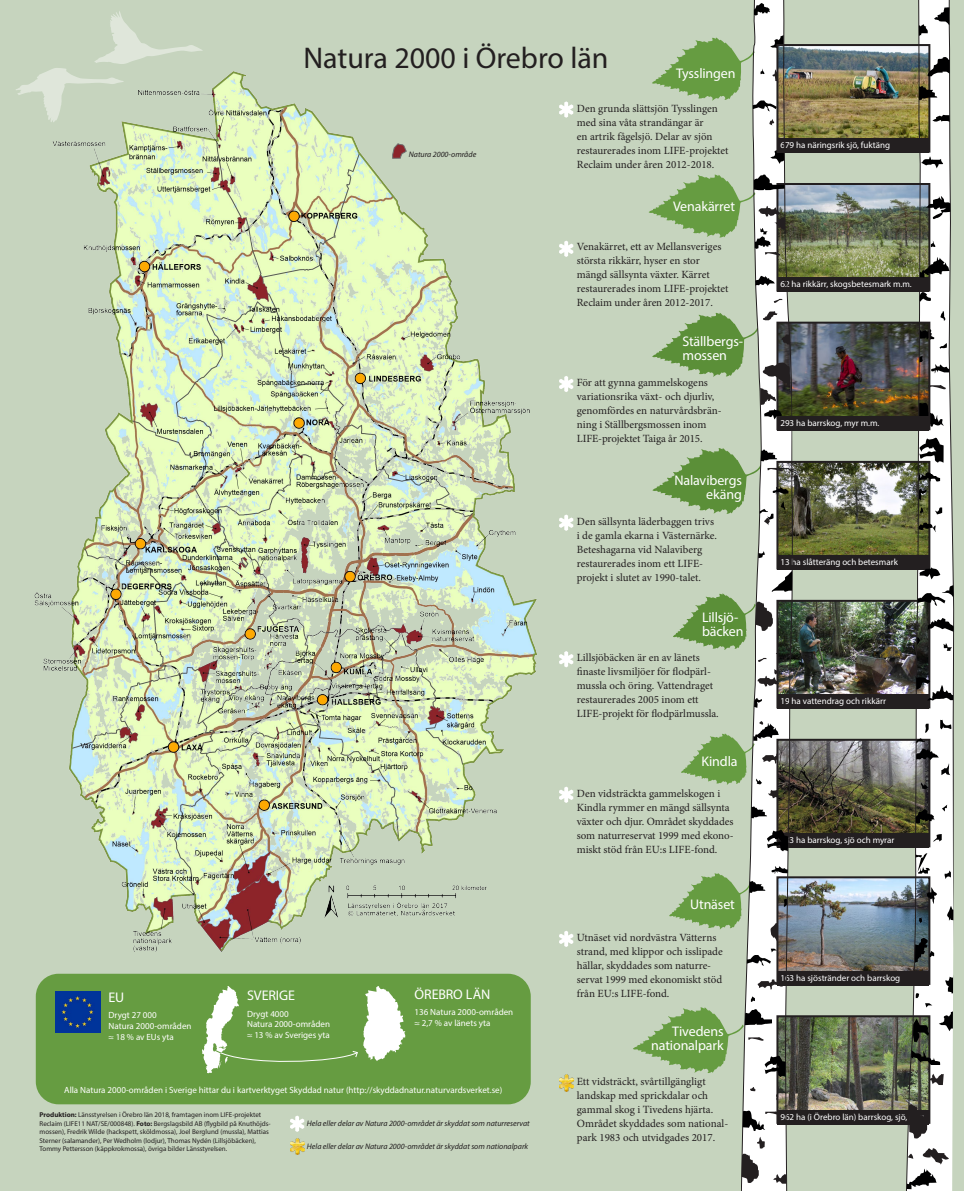
<style>
.page{position:relative;width:964px;height:1191px;background:#c6d4be}
.page>*{position:absolute;margin:0;border:0;box-sizing:border-box;transform-origin:0 0}
.t1{font:30px "Myriad Pro";color:#231f20}
.t2{font:14px/14px "Myriad Pro";letter-spacing:-.01em;color:#fff}
.t3{font:11px/14px "Minion Pro";letter-spacing:-.005em;color:#231f20}
.t4{font:9px/10.8px "Myriad Pro";color:#fff}
.t5{font:italic 8px "Myriad Pro";color:#231f20}
.t6{font:7px/8.4px "Myriad Pro";color:#231f20}
.s1{font-weight:700}
</style>
<div class="page">
<img style="left:34px;top:71px;width:540px;height:920px">
<div style="left:36px;top:973px;width:495px;height:131px;background:#669c41;border-radius:23px"></div>
<img style="left:55px;top:991px;width:45px;height:41px">
<img style="left:793px;top:47px;width:111px;height:92px">
<div style="left:777px;top:139px;width:152px;height:14px;background:#231f20"></div>
<img style="left:793px;top:186px;width:111px;height:92px">
<div style="left:776px;top:183px;width:154px;height:108px;border:2px solid #231f20"></div>
<div style="left:777px;top:278px;width:152px;height:14px;background:#231f20"></div>
<img style="left:793px;top:325px;width:111px;height:91px">
<img style="left:793px;top:464px;width:111px;height:91px">
<div style="left:776px;top:461px;width:154px;height:108px;border:2px solid #231f20"></div>
<div style="left:777px;top:555px;width:152px;height:15px;background:#231f20"></div>
<img style="left:793px;top:603px;width:111px;height:91px">
<div style="left:777px;top:694px;width:152px;height:15px;background:#231f20"></div>
<img style="left:793px;top:742px;width:111px;height:91px">
<div style="left:776px;top:739px;width:154px;height:108px;border:2px solid #231f20"></div>
<div style="left:777px;top:833px;width:152px;height:15px;background:#231f20"></div>
<img style="left:793px;top:879px;width:111px;height:92px">
<div style="left:777px;top:971px;width:152px;height:14px;background:#231f20"></div>
<img style="left:793px;top:1018px;width:111px;height:92px">
<div style="left:776px;top:1015px;width:154px;height:108px;border:2px solid #231f20"></div>
<div style="left:777px;top:1110px;width:152px;height:14px;background:#231f20"></div>
<div style="left:776px;top:322px;width:154px;height:108px;border:2px solid #231f20"></div>
<div style="left:776px;top:600px;width:154px;height:108px;border:2px solid #231f20"></div>
<img style="left:904px;top:0;width:51px;height:1191px">
<svg style="left:919px;top:24px;width:9px;height:12px"></svg>
<svg style="left:934px;top:7px;width:15px;height:19px"></svg>
<svg style="left:927px;top:57px;width:23px;height:19px"></svg>
<svg style="left:919px;top:86px;width:18px;height:14px"></svg>
<svg style="left:932px;top:115px;width:18px;height:7px"></svg>
<svg style="left:921px;top:155px;width:22px;height:13px"></svg>
<svg style="left:920px;top:195px;width:30px;height:53px;background:#a0a29e"></svg>
<svg style="left:920px;top:255px;width:29px;height:22px"></svg>
<svg style="left:919px;top:290px;width:13px;height:12px"></svg>
<svg style="left:940px;top:310px;width:6px;height:11px"></svg>
<svg style="left:919px;top:437px;width:24px;height:26px"></svg>
<svg style="left:943px;top:642px;width:9px;height:9px"></svg>
<svg style="left:919px;top:567px;width:21px;height:12px"></svg>
<svg style="left:917px;top:585px;width:36px;height:21px"></svg>
<svg style="left:927px;top:618px;width:27px;height:14px"></svg>
<svg style="left:916px;top:677px;width:37px;height:24px"></svg>
<svg style="left:916px;top:719px;width:36px;height:56px;background:#bbbbbc"></svg>
<svg style="left:942px;top:804px;width:5px;height:7px"></svg>
<svg style="left:915px;top:809px;width:20px;height:14px"></svg>
<svg style="left:933px;top:834px;width:9px;height:7px"></svg>
<svg style="left:944px;top:870px;width:7px;height:9px"></svg>
<svg style="left:915px;top:853px;width:15px;height:21px"></svg>
<svg style="left:927px;top:887px;width:10px;height:17px"></svg>
<svg style="left:947px;top:905px;width:7px;height:15px"></svg>
<svg style="left:914px;top:938px;width:20px;height:24px"></svg>
<svg style="left:916px;top:993px;width:3px;height:5px"></svg>
<svg style="left:945px;top:974px;width:10px;height:20px"></svg>
<svg style="left:925px;top:1003px;width:7px;height:4px"></svg>
<svg style="left:939px;top:1010px;width:15px;height:21px"></svg>
<svg style="left:911px;top:1048px;width:29px;height:17px"></svg>
<svg style="left:928px;top:1073px;width:16px;height:12px"></svg>
<svg style="left:909px;top:1104px;width:18px;height:34px"></svg>
<svg style="left:907px;top:1147px;width:42px;height:42px;background:#bdbdbd"></svg>
<img style="left:741px;top:0;width:52px;height:1191px">
<svg style="left:673px;top:571px;width:119px;height:91px"></svg>
<svg style="left:758px;top:550px;width:7px;height:8px"></svg>
<svg style="left:741px;top:1109px;width:45px;height:74px;background:#bebebe"></svg>
<svg style="left:766px;top:829px;width:22px;height:22px"></svg>
<svg style="left:754px;top:698px;width:8px;height:10px"></svg>
<svg style="left:652px;top:310px;width:138px;height:121px"></svg>
<svg style="left:652px;top:35px;width:132px;height:76px"></svg>
<svg style="left:652px;top:448px;width:136px;height:77px"></svg>
<svg style="left:755px;top:276px;width:20px;height:10px"></svg>
<svg style="left:681px;top:721px;width:108px;height:97px"></svg>
<svg style="left:754px;top:3px;width:16px;height:13px"></svg>
<svg style="left:648px;top:174px;width:137px;height:82px"></svg>
<svg style="left:751px;top:996px;width:4px;height:5px"></svg>
<svg style="left:669px;top:865px;width:119px;height:101px"></svg>
<svg style="left:202px;top:986px;width:203px;height:87px"></svg>
<svg style="left:559px;top:101px;width:14px;height:17px"></svg>
<svg style="left:392px;top:143px;width:15px;height:16px"></svg>
<svg style="left:16px;top:11px;width:187px;height:111px"></svg>
<svg style="left:559px;top:241px;width:14px;height:16px"></svg>
<svg style="left:559px;top:376px;width:14px;height:16px"></svg>
<svg style="left:559px;top:514px;width:14px;height:17px"></svg>
<svg style="left:559px;top:651px;width:14px;height:16px"></svg>
<svg style="left:559px;top:786px;width:14px;height:17px"></svg>
<svg style="left:559px;top:930px;width:14px;height:17px"></svg>
<svg style="left:633px;top:1007px;width:152px;height:70px"></svg>
<img style="left:559px;top:1074px;width:14px;height:17px">
<svg style="left:290px;top:1115px;width:14px;height:17px"></svg>
<img style="left:290px;top:1138px;width:14px;height:16px">
<div style="left:777px;top:416px;width:152px;height:15px;background:#231f20"></div>
<h1 class="t1" style="left:303px;top:39px;width:307px">Natura 2000 i Örebro län</h1>
<p class="t2" style="left:676px;top:66px;width:61px">Tysslingen</p>
<p class="t3" style="left:577px;top:101px;width:153px">Den grunda slättsjön Tysslingen med sina våta strandängar är<br>en artrik fågelsjö. Delar av sjön restaurerades inom LIFE-projektet<br>Reclaim under åren 2012-2018.</p>
<p class="t2" style="left:673px;top:199px;width:63px">Venakärret</p>
<p class="t3" style="left:577px;top:240px;width:153px">Venakärret, ett av Mellansveriges största rikkärr, hyser en stor mängd sällsynta växter. Kärret restaurerades inom LIFE-projektet Reclaim under åren 2012-2017.</p>
<p class="t2" style="left:682px;top:334px;width:62px">Ställbergs&shy;mossen</p>
<p class="t3" style="left:577px;top:375px;width:146px">För att gynna gammelskogens variationsrika växt- och djurliv, genomfördes en naturvårdsbrän&shy;ning i Ställbergsmossen inom<br>LIFE-projektet Taiga år 2015.</p>
<p class="t2" style="left:674px;top:473px;width:69px;text-align:right">Nalavibergs ekäng</p>
<p class="t3" style="left:577px;top:514px;width:142px">Den sällsynta läderbaggen trivs i de gamla ekarna i Västernärke.<br>Beteshagarna vid Nalaviberg restaurerades inom ett LIFE&shy;projekt i slutet av 1990-talet.</p>
<p class="t2" style="left:702px;top:610px;width:43px">Lillsjö&shy;bäcken</p>
<p class="t3" style="left:577px;top:651px;width:143px">Lillsjöbäcken är en av länets fnaste livsmiljöer för fodpärl&shy;mussla och öring. Vattendraget restaurerades 2005 inom ett<br>LIFE-projekt för fodpärlmussla.</p>
<p class="t2" style="left:701px;top:754px;width:38px">Kindla</p>
<p class="t3" style="left:577px;top:786px;width:158px">Den vidsträckta gammelskogen i Kindla rymmer en mängd sällsynta växter och djur. Området skyddades som naturreservat 1999 med ekono&shy;miskt stöd från EU:s LIFE-fond.</p>
<p class="t5" style="left:409px;top:149px;width:69px">Natura 2000-område</p>
<p class="t2" style="left:109px;top:989px;width:17px">EU</p>
<p class="t4" style="left:109px;top:1009px;width:84px">Drygt 27 000<br>Natura 2000-områden ≈ 18 % av EUs yta</p>
<p class="t2" style="left:247px;top:988px;width:49px">SVERIGE</p>
<p class="t4" style="left:247px;top:1008px;width:84px">Drygt 4000<br>Natura 2000-områden ≈ 13 % av Sveriges yta</p>
<p class="t2" style="left:414px;top:986px;width:77px">ÖREBRO LÄN</p>
<p class="t4" style="left:414px;top:1006px;width:100px">136 Natura 2000-områden ≈ 2,7 % av länets yta</p>
<p class="t4" style="left:64px;top:1084px;width:439px">Alla Natura 2000-områden i Sverige hittar du i kartverktyget Skyddad natur (http://skyddadnatur.naturvardsverket.se)</p>
<p class="t6" style="left:40px;top:1110px;width:233px"><span class="s1">Produktion:</span> Länsstyrelsen i Örebro län 2018, framtagen inom LIFE-projektet Reclaim (LIFE11 NAT/SE/000848). <span class="s1">Foto:</span> Bergslagsbild AB (fygbild på Knuthöjds&shy;mossen), Fredrik Wilde (hackspett, sköldmossa), Joel Berglund (mussla), Mattias Sterner (salamander), Per Wedholm (lodjur), Thomas Nydén (Lillsjöbäcken), Tommy Pettersson (käppkrokmossa), övriga bilder Länsstyrelsen.</p>
<p class="t5" style="left:307px;top:1118px;width:224px">Hela eller delar av Natura 2000-området är skyddat som naturreservat</p>
<p class="t5" style="left:307px;top:1141px;width:223px">Hela eller delar av Natura 2000-området är skyddat som nationalpark</p>
<p class="t2" style="left:690px;top:896px;width:46px">Utnäset</p>
<p class="t3" style="left:577px;top:930px;width:147px">Utnäset vid nordvästra Vätterns strand, med klippor och isslipade hällar, skyddades som naturre&shy;servat 1999 med ekonomiskt stöd från EU:s LIFE-fond.</p>
<p class="t2" style="left:651px;top:1024px;width:74px;text-align:right">Tivedens nationalpark</p>
<p class="t3" style="left:577px;top:1074px;width:153px">Ett vidsträckt, svårtillgängligt landskap med sprickdalar och gammal skog i Tivedens hjärta.<br>Området skyddades som national&shy;park 1983 och utvidgades 2017.</p>
<p class="t4" style="left:780px;top:140px;width:111px">679 ha näringsrik sjö, fuktäng</p>
<p class="t4" style="left:780px;top:279px;width:133px">62 ha rikkärr, skogsbetesmark m.m.</p>
<p class="t4" style="left:780px;top:417px;width:100px">293 ha barrskog, myr m.m.</p>
<p class="t4" style="left:780px;top:556px;width:119px">13 ha slåtteräng och betesmark</p>
<p class="t4" style="left:780px;top:695px;width:107px">19 ha vattendrag och rikkärr</p>
<p class="t4" style="left:780px;top:834px;width:116px">933 ha barrskog, sjö och myrar</p>
<p class="t4" style="left:780px;top:972px;width:121px">163 ha sjöstränder och barrskog</p>
<p class="t4" style="left:780px;top:1111px;width:145px">962 ha (i Örebro län) barrskog, sjö, myr</p>
</div>
